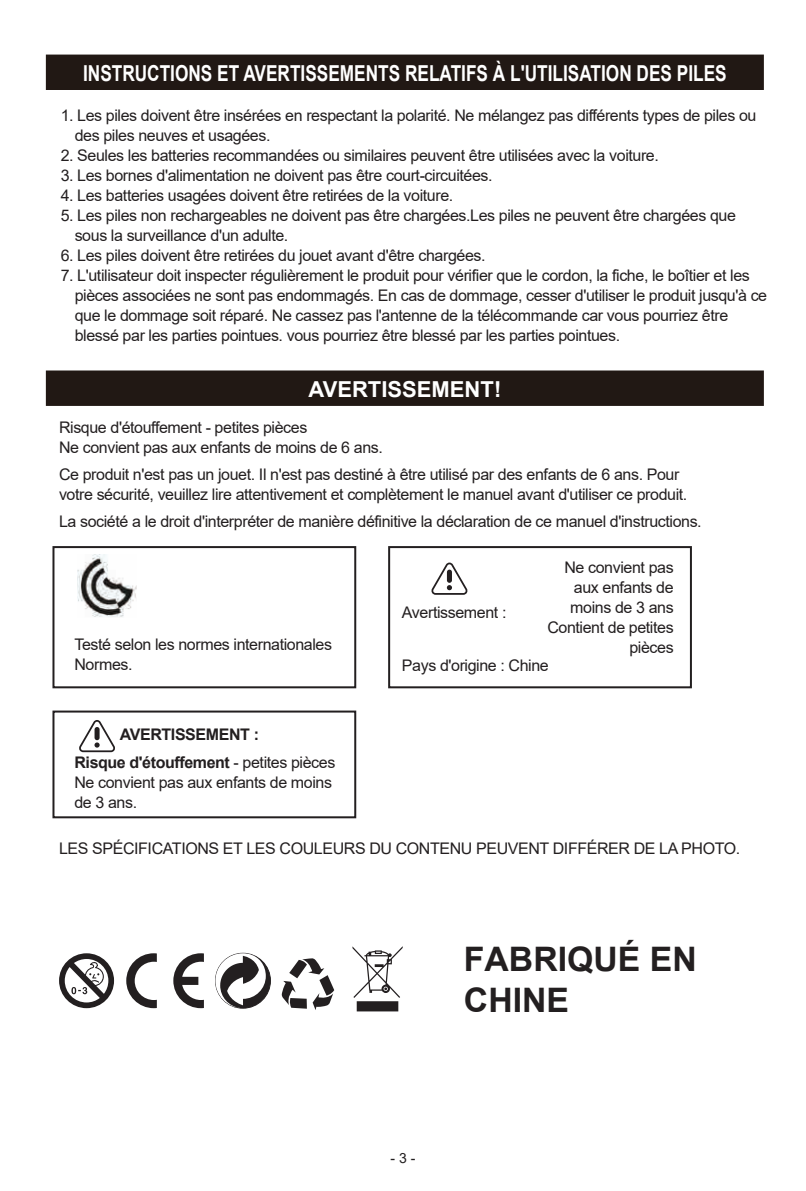
<style>
.page{position:relative;width:806px;height:1191px;background:#fff}
.page>*{position:absolute;margin:0;border:0;box-sizing:border-box;transform-origin:0 0}
.t1{font:700 33.8px/40.6px "Arial";color:#231f20}
.t2{font:700 22px "Arial";color:#fff;scale:.78 1}
.t3{font:700 22px "Arial";color:#fff}
.t4{font:16px/20px "Arial";letter-spacing:-.025em;color:#231f20}
.t5{font:700 16px "Arial";letter-spacing:-.025em;color:#231f20}
.t6{font:14px "Arial";color:#231f20}
.s1{font-weight:700}
</style>
<div class="page">
<img style="left:78px;top:555px;width:59px;height:62px">
<div style="left:46px;top:370px;width:717px;height:36px;background:#211814"></div>
<div style="left:46px;top:55px;width:717px;height:35px;background:#211814"></div>
<div style="left:52px;top:546px;width:304px;height:142px;border:2px solid #231f20"></div>
<div style="left:52px;top:710px;width:304px;height:108px;border:2px solid #231f20"></div>
<div style="left:388px;top:546px;width:303px;height:142px;border:2px solid #231f20"></div>
<div style="left:215px;top:953px;width:55px;height:55px;background:#231f20;border-radius:50%"></div>
<svg style="left:215px;top:953px;width:50px;height:55px"></svg>
<svg style="left:59px;top:953px;width:55px;height:55px"></svg>
<svg style="left:126px;top:953px;width:78px;height:55px"></svg>
<svg style="left:352px;top:946px;width:50px;height:65px"></svg>
<svg style="left:281px;top:958px;width:53px;height:52px"></svg>
<svg style="left:431px;top:562px;width:36px;height:33px"></svg>
<svg style="left:79px;top:720px;width:36px;height:32px"></svg>
<h2 class="t2" style="left:83px;top:58px;width:826px">INSTRUCTIONS ET AVERTISSEMENTS RELATIFS À L'UTILISATION DES PILES</h2>
<p class="t4" style="left:75px;top:105px;width:682px;text-indent:-14px">1. Les piles doivent être insérées en respectant la polarité. Ne mélangez pas différents types de piles ou des piles neuves et usagées.</p>
<p class="t4" style="left:61px;top:145px;width:599px">2. Seules les batteries recommandées ou similaires peuvent être utilisées avec la voiture.</p>
<p class="t4" style="left:61px;top:165px;width:433px">3. Les bornes d'alimentation ne doivent pas être court-circuitées.</p>
<p class="t4" style="left:61px;top:185px;width:394px">4. Les batteries usagées doivent être retirées de la voiture.</p>
<p class="t4" style="left:75px;top:205px;width:662px;text-indent:-14px">5. Les piles non rechargeables ne doivent pas être chargées.Les piles ne peuvent être chargées que sous la surveillance d'un adulte.</p>
<p class="t4" style="left:61px;top:245px;width:426px">6. Les piles doivent être retirées du jouet avant d'être chargées.</p>
<p class="t4" style="left:75px;top:265px;width:693px;text-indent:-14px">7. L'utilisateur doit inspecter régulièrement le produit pour vérifier que le cordon, la fiche, le boîtier et les pièces associées ne sont pas endommagés. En cas de dommage, cesser d'utiliser le produit jusqu'à ce que le dommage soit réparé. Ne cassez pas l'antenne de la télécommande car vous pourriez être blessé par les parties pointues. vous pourriez être blessé par les parties pointues.</p>
<h2 class="t3" style="left:308px;top:374px;width:194px">AVERTISSEMENT!</h2>
<p class="t4" style="left:59px;top:418px;width:325px">Risque d'étouffement - petites pièces<br>Ne convient pas aux enfants de moins de 6 ans.</p>
<p class="t4" style="left:59px;top:464px;width:629px">Ce produit n'est pas un jouet. Il n'est pas destiné à être utilisé par des enfants de 6 ans. Pour votre sécurité, veuillez lire attentivement et complètement le manuel avant d'utiliser ce produit.</p>
<p class="t4" style="left:59px;top:511px;width:643px">La société a le droit d'interpréter de manière définitive la déclaration de ce manuel d'instructions.</p>
<p class="t4" style="left:74px;top:634px;width:259px">Testé selon les normes internationales<br>Normes.</p>
<p class="t5" style="left:120px;top:723px;width:141px">AVERTISSEMENT :</p>
<p class="t4" style="left:74px;top:752px;width:262px"><span class="s1">Risque d'étouffement</span> - petites pièces<br>Ne convient pas aux enfants de moins de 3 ans.</p>
<p class="t4" style="left:402px;top:602px;width:106px">Avertissement :</p>
<p class="t4" style="left:547px;top:557px;width:128px;text-align:right">Ne convient pas aux enfants de moins de 3 ans<br>Contient de petites pièces</p>
<p class="t4" style="left:402px;top:655px;width:148px">Pays d'origine : Chine</p>
<p class="t4" style="left:59px;top:838px;width:682px">LES SPÉCIFICATIONS ET LES COULEURS DU CONTENU PEUVENT DIFFÉRER DE LA PHOTO.</p>
<h1 class="t1" style="left:463px;top:939px;width:234px">FABRIQUÉ EN<br>CHINE</h1>
<p class="t6" style="left:390px;top:1148px;width:26px">- 3 -</p>
</div>
